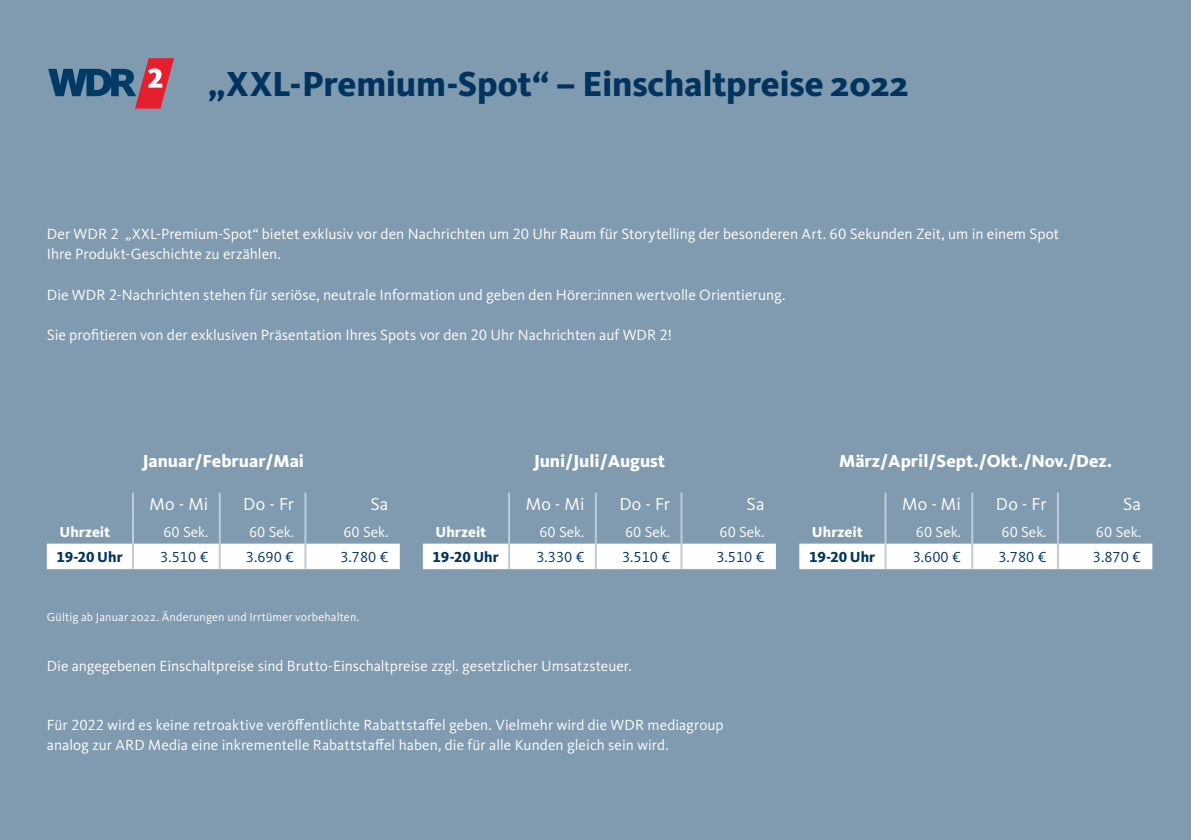
<style>
.page{position:relative;width:1191px;height:840px;background:#fff}
.page>*{position:absolute;margin:0;border:0;box-sizing:border-box;transform-origin:0 0}
.t1{font:800 36px "WDR Sans";letter-spacing:-.01em;color:#00345f}
.t2{font:800 18px "WDR Sans";color:#fff}
.Fließtext{font:18px "WDR Sans";letter-spacing:.01em;color:#fff}
.Subhead_mg_weiß{font:15.4px/20px "WDR Sans";color:#fff}
.Subhead_mg_weiß-2{font:15.2px/20px "WDR Sans";letter-spacing:.005em;color:#fff}
._01_Tabelle_Zahlen{font:15px "WDR Sans";color:#fff}
._01_Tabelle_Zahlen-2{font:15px "WDR Sans";color:#00345f}
.Fließtext-2{font:800 15px "WDR Sans";letter-spacing:-.005em;color:#00345f}
.Fließtext-3{font:800 15px "WDR Sans";color:#fff}
.t3{font:12px "WDR Sans";letter-spacing:.01em;color:#fff}
</style>
<div class="page">
<div style="left:0;top:0;width:1191px;height:839px;background:#809aaf"></div>
<svg style="left:48px;top:58px;width:126px;height:50px"></svg>
<div style="left:47px;top:543px;width:353px;height:26px;background:#fff"></div>
<hr style="left:132px;top:492px;width:2px;height:26px;background:#bfccd7">
<hr style="left:304px;top:492px;width:2px;height:26px;background:#bfccd7">
<hr style="left:132px;top:518px;width:2px;height:25px;background:#bfccd7">
<hr style="left:304px;top:518px;width:2px;height:25px;background:#bfccd7">
<hr style="left:132px;top:543px;width:2px;height:26px;background:#bfccd7">
<hr style="left:304px;top:543px;width:2px;height:26px;background:#bfccd7">
<hr style="left:219px;top:492px;width:2px;height:26px;background:#bfccd7">
<hr style="left:219px;top:518px;width:2px;height:25px;background:#bfccd7">
<hr style="left:219px;top:543px;width:2px;height:26px;background:#bfccd7">
<div style="left:423px;top:543px;width:353px;height:26px;background:#fff"></div>
<hr style="left:508px;top:492px;width:2px;height:26px;background:#bfccd7">
<hr style="left:680px;top:492px;width:2px;height:26px;background:#bfccd7">
<hr style="left:508px;top:518px;width:2px;height:25px;background:#bfccd7">
<hr style="left:680px;top:518px;width:2px;height:25px;background:#bfccd7">
<hr style="left:508px;top:543px;width:2px;height:26px;background:#bfccd7">
<hr style="left:680px;top:543px;width:2px;height:26px;background:#bfccd7">
<hr style="left:595px;top:492px;width:2px;height:26px;background:#bfccd7">
<hr style="left:595px;top:518px;width:2px;height:25px;background:#bfccd7">
<hr style="left:595px;top:543px;width:2px;height:26px;background:#bfccd7">
<div style="left:799px;top:543px;width:353px;height:26px;background:#fff"></div>
<hr style="left:884px;top:492px;width:2px;height:26px;background:#bfccd7">
<hr style="left:1057px;top:492px;width:2px;height:26px;background:#bfccd7">
<hr style="left:884px;top:518px;width:2px;height:25px;background:#bfccd7">
<hr style="left:1057px;top:518px;width:2px;height:25px;background:#bfccd7">
<hr style="left:884px;top:543px;width:2px;height:26px;background:#bfccd7">
<hr style="left:1057px;top:543px;width:2px;height:26px;background:#bfccd7">
<hr style="left:971px;top:492px;width:2px;height:26px;background:#bfccd7">
<hr style="left:971px;top:518px;width:2px;height:25px;background:#bfccd7">
<hr style="left:971px;top:543px;width:2px;height:26px;background:#bfccd7">
<p class="t1" style="left:208px;top:63px;width:701px">„XXL-Premium-Spot“ – Einschaltpreise 2022</p>
<p class="Subhead_mg_weiß" style="left:47px;top:224px;width:1013px">Der WDR 2 „XXL-Premium-Spot“ bietet exklusiv vor den Nachrichten um 20 Uhr Raum für Storytelling der besonderen Art. 60 Sekunden Zeit, um in einem Spot<br>Ihre Produkt-Geschichte zu erzählen.</p>
<p class="Subhead_mg_weiß" style="left:47px;top:284px;width:740px">Die WDR 2-Nachrichten stehen für seriöse, neutrale Information und geben den Hörer:innen wertvolle Orientierung.</p>
<p class="Subhead_mg_weiß" style="left:47px;top:324px;width:627px">Sie profitieren von der exklusiven Präsentation Ihres Spots vor den 20 Uhr Nachrichten auf WDR 2!</p>
<p class="t2" style="left:142px;top:449px;width:163px">Januar/Februar/Mai</p>
<p class="Fließtext" style="left:150px;top:492px;width:60px">Mo - Mi</p>
<p class="Fließtext" style="left:243px;top:492px;width:52px">Do - Fr</p>
<p class="Fließtext" style="left:370px;top:492px;width:19px">Sa</p>
<p class="Fließtext-3" style="left:59px;top:522px;width:52px">Uhrzeit</p>
<p class="_01_Tabelle_Zahlen" style="left:163px;top:522px;width:47px">60 Sek.</p>
<p class="_01_Tabelle_Zahlen" style="left:249px;top:522px;width:47px">60 Sek.</p>
<p class="_01_Tabelle_Zahlen" style="left:343px;top:522px;width:47px">60 Sek.</p>
<p class="Fließtext-2" style="left:57px;top:547px;width:68px">19-20 Uhr</p>
<p class="_01_Tabelle_Zahlen-2" style="left:160px;top:547px;width:50px">3.510 €</p>
<p class="_01_Tabelle_Zahlen-2" style="left:246px;top:547px;width:50px">3.690 €</p>
<p class="_01_Tabelle_Zahlen-2" style="left:340px;top:547px;width:50px">3.780 €</p>
<p class="t3" style="left:47px;top:609px;width:314px">Gültig ab Januar 2022. Änderungen und Irrtümer vorbehalten.</p>
<p class="t2" style="left:534px;top:449px;width:133px">Juni/Juli/August</p>
<p class="Fließtext" style="left:526px;top:492px;width:60px">Mo - Mi</p>
<p class="Fließtext" style="left:619px;top:492px;width:52px">Do - Fr</p>
<p class="Fließtext" style="left:746px;top:492px;width:19px">Sa</p>
<p class="Fließtext-3" style="left:435px;top:522px;width:52px">Uhrzeit</p>
<p class="_01_Tabelle_Zahlen" style="left:539px;top:522px;width:47px">60 Sek.</p>
<p class="_01_Tabelle_Zahlen" style="left:625px;top:522px;width:47px">60 Sek.</p>
<p class="_01_Tabelle_Zahlen" style="left:719px;top:522px;width:47px">60 Sek.</p>
<p class="Fließtext-2" style="left:432px;top:547px;width:68px">19-20 Uhr</p>
<p class="_01_Tabelle_Zahlen-2" style="left:536px;top:547px;width:50px">3.330 €</p>
<p class="_01_Tabelle_Zahlen-2" style="left:622px;top:547px;width:50px">3.510 €</p>
<p class="_01_Tabelle_Zahlen-2" style="left:716px;top:547px;width:50px">3.510 €</p>
<p class="Subhead_mg_weiß-2" style="left:47px;top:655px;width:586px">Die angegebenen Einschaltpreise sind Brutto-Einschaltpreise zzgl. gesetzlicher Umsatzsteuer.</p>
<p class="Subhead_mg_weiß-2" style="left:47px;top:714px;width:678px">Für 2022 wird es keine retroaktive veröffentlichte Rabattstaffel geben. Vielmehr wird die WDR mediagroup analog zur ARD Media eine inkrementelle Rabattstaffel haben, die für alle Kunden gleich sein wird.</p>
<p class="t2" style="left:839px;top:449px;width:275px">März/April/Sept./Okt./Nov./Dez.</p>
<p class="Fließtext" style="left:902px;top:492px;width:60px">Mo - Mi</p>
<p class="Fließtext" style="left:995px;top:492px;width:52px">Do - Fr</p>
<p class="Fließtext" style="left:1123px;top:492px;width:19px">Sa</p>
<p class="Fließtext-3" style="left:812px;top:522px;width:52px">Uhrzeit</p>
<p class="_01_Tabelle_Zahlen" style="left:916px;top:522px;width:47px">60 Sek.</p>
<p class="_01_Tabelle_Zahlen" style="left:1001px;top:522px;width:47px">60 Sek.</p>
<p class="_01_Tabelle_Zahlen" style="left:1096px;top:522px;width:47px">60 Sek.</p>
<p class="Fließtext-2" style="left:809px;top:547px;width:68px">19-20 Uhr</p>
<p class="_01_Tabelle_Zahlen-2" style="left:912px;top:547px;width:50px">3.600 €</p>
<p class="_01_Tabelle_Zahlen-2" style="left:998px;top:547px;width:50px">3.780 €</p>
<p class="_01_Tabelle_Zahlen-2" style="left:1092px;top:547px;width:50px">3.870 €</p>
</div>
